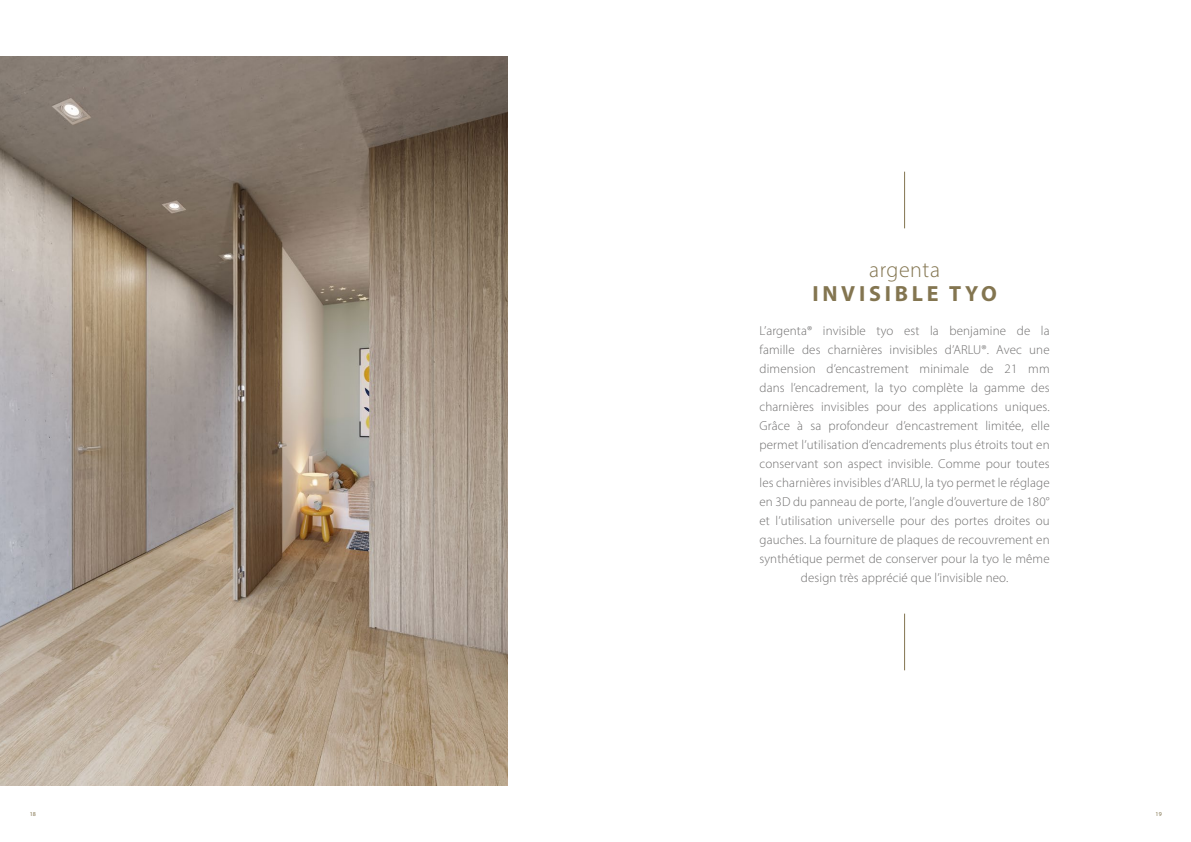
<style>
.page{position:relative;width:1191px;height:842px;background:#fff}
.page>*{position:absolute;margin:0;border:0;box-sizing:border-box;transform-origin:0 0}
.t1{font:700 22px "Myriad Pro";letter-spacing:.17em;color:#837550}
.t2{font:300 22px "Myriad Pro";letter-spacing:.025em;color:#837550}
.t3{font:300 13px/19px "Myriad Pro";letter-spacing:.01em;color:#706f6f;text-align:center}
.t4{font:6px "Myriad Pro";color:#837550}
</style>
<div class="page">
<img style="left:0;top:57px;width:507px;height:728px">
<hr style="left:904px;top:614px;width:1px;height:56px;background:#837550">
<hr style="left:904px;top:172px;width:1px;height:56px;background:#837550">
<h1 class="t2" style="left:869px;top:256px;width:72px">argenta</h1>
<h1 class="t1" style="left:812px;top:279px;width:186px">INVISIBLE TYO</h1>
<p class="t3" style="left:759px;top:321px;width:292px">L’argenta® invisible tyo est la benjamine de la famille des charnières invisibles d’ARLU®. Avec une dimension d’encastrement minimale de 21 mm dans l’encadrement, la tyo complète la gamme des charnières invisibles pour des applications uniques.<br>Grâce à sa profondeur d’encastrement limitée, elle permet l’utilisation d’encadrements plus étroits tout en conservant son aspect invisible. Comme pour toutes les charnières invisibles d’ARLU, la tyo permet le réglage en 3D du panneau de porte, l’angle d’ouverture de 180° et l’utilisation universelle pour des portes droites ou gauches. La fourniture de plaques de recouvrement en synthétique permet de conserver pour la tyo le même design très apprécié que l’invisible neo.</p>
<p class="t4" style="left:30px;top:810px;width:8px">18</p>
<p class="t4" style="left:1155px;top:810px;width:8px">19</p>
</div>
